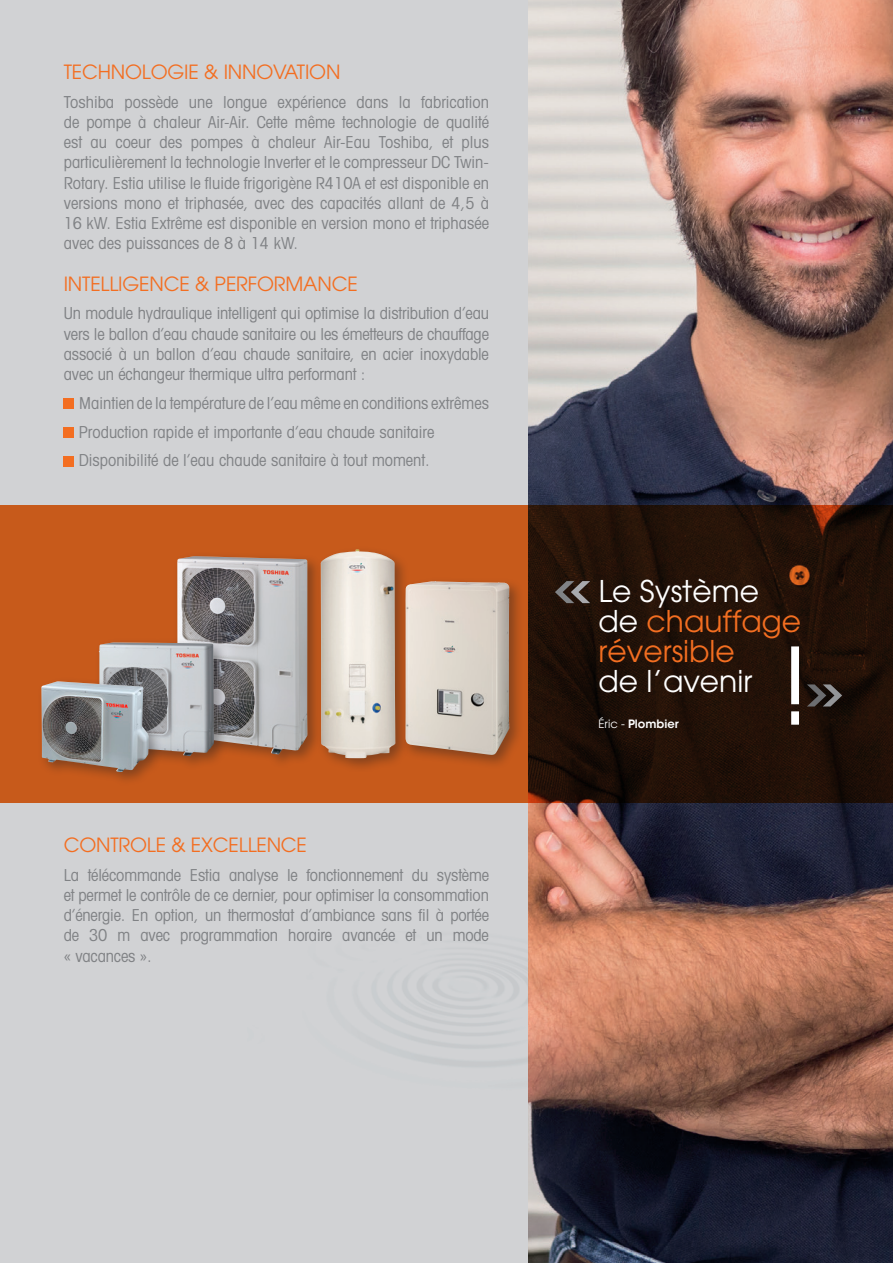
<style>
.page{position:relative;width:893px;height:1263px;background:#fff}
.page>*{position:absolute;margin:0;border:0;box-sizing:border-box;transform-origin:0 0}
.t1{font:105.75px "Avant Garde";color:#fff}
.t2{font:29.85px/29.8px "Avant Garde";color:#f36e21}
.t3{font:29.85px "Avant Garde";color:#fff}
.t4{font:19.5px "Avant Garde";letter-spacing:-.01em;color:#f36e21}
.t5{font:condensed 16.5px/20.2px "Avant Garde";color:#808285;text-align:justify}
.t6{font:600 11.55px "ITC Avant Garde Std";color:#fff}
.s1{color:#fff}
.s2{font-family:"Avant Garde";font-weight:400}
</style>
<div class="page">
<div style="left:0;top:0;width:529px;height:1263px;background:#d1d2d4"></div>
<img style="left:528px;top:0;width:365px;height:1263px">
<div style="left:64px;top:399px;width:10px;height:10px;background:#f36e21"></div>
<div style="left:64px;top:427px;width:10px;height:10px;background:#f36e21"></div>
<div style="left:64px;top:456px;width:10px;height:10px;background:#f36e21"></div>
<svg style="left:0;top:505px;width:893px;height:298px;background:#602c0e"></svg>
<svg style="left:807px;top:684px;width:35px;height:22px"></svg>
<svg style="left:555px;top:581px;width:35px;height:22px"></svg>
<div style="left:172px;top:551px;width:150px;height:217px;background:#231f20;opacity:.4"></div>
<img style="left:177px;top:556px;width:130px;height:198px">
<div style="left:94px;top:637px;width:135px;height:133px;background:#231f20;opacity:.4"></div>
<img style="left:99px;top:642px;width:115px;height:114px">
<div style="left:401px;top:576px;width:123px;height:193px;background:#231f20;opacity:.4"></div>
<img style="left:410px;top:581px;width:100px;height:174px">
<div style="left:316px;top:545px;width:94px;height:228px;background:#231f20;opacity:.4"></div>
<img style="left:321px;top:549px;width:74px;height:209px">
<div style="left:37px;top:677px;width:126px;height:109px;background:#231f20;opacity:.4"></div>
<img style="left:41px;top:681px;width:108px;height:91px">
<p class="t4" style="left:64px;top:60px;width:278px">TECHNOLOGIE &amp; INNOVATION</p>
<p class="t5" style="left:64px;top:91px;width:427px">Toshiba possède une longue expérience dans la fabrication de pompe à chaleur Air-Air. Cette même technologie de qualité est au coeur des pompes à chaleur Air-Eau Toshiba, et plus particulièrement la technologie Inverter et le compresseur DC Twin-Rotary. Estia utilise le fluide frigorigène R410A et est disponible en versions mono et triphasée, avec des capacités allant de 4,5 à 16 kW. Estia Extrême est disponible en version mono et triphasée avec des puissances de 8 à 14 kW.</p>
<p class="t4" style="left:64px;top:272px;width:296px">INTELLIGENCE &amp; PERFORMANCE</p>
<p class="t5" style="left:64px;top:303px;width:427px">Un module hydraulique intelligent qui optimise la distribution d’eau vers le ballon d’eau chaude sanitaire ou les émetteurs de chauffage associé à un ballon d’eau chaude sanitaire, en acier inoxydable avec un échangeur thermique ultra performant :</p>
<p class="t5" style="left:79px;top:388px;width:412px;line-height:28.8px;text-align:left">Maintien de la température de l’eau même en conditions extrêmes<br>Production rapide et importante d’eau chaude sanitaire<br>Disponibilité de l’eau chaude sanitaire à tout moment.</p>
<p class="t4" style="left:64px;top:833px;width:245px">CONTROLE &amp; EXCELLENCE</p>
<p class="t5" style="left:64px;top:864px;width:427px">La télécommande Estia analyse le fonctionnement du système et permet le contrôle de ce dernier, pour optimiser la consommation d’énergie. En option, un thermostat d’ambiance sans fil à portée de 30 m avec programmation horaire avancée et un mode « vacances ».</p>
<h2 class="t2" style="left:598px;top:576px;width:204px"><span class="s1">Le Système de</span> chauffage réversible</h2>
<h2 class="t3" style="left:598px;top:663px;width:155px">de l’avenir</h2>
<p class="t6" style="left:598px;top:717px;width:82px"><span class="s2">Éric -</span> Plombier</p>
<h1 class="t1" style="left:779px;top:624px;width:33px">!</h1>
</div>
